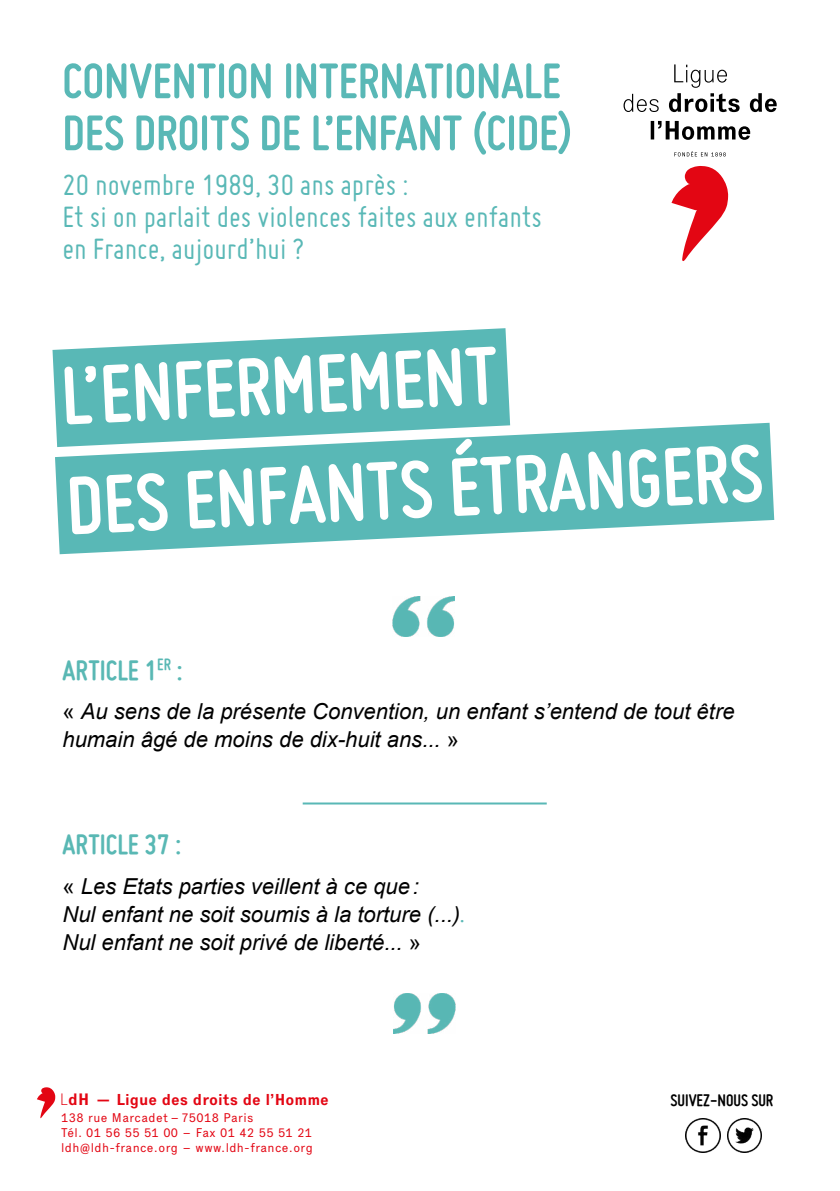
<style>
.page{position:relative;width:840px;height:1191px;background:#fff}
.page>*{position:absolute;margin:0;border:0;box-sizing:border-box;transform-origin:0 0}
.t1{font:700 86px/110.6px "Miso";color:#fff}
.t2{font:700 52px/52px "Miso";color:#59b8b6}
.t3{font:32px/32px "Miso";color:#59b8b6}
.t4{font:700 30px "Miso";color:#59b8b4}
.t5{font:italic 22px/28.4px "Arial";color:#000}
.t6{font:700 18px "Miso";color:#000}
.t7{font:700 15.6px "Executive 75";color:#e30613}
.t8{font:12.4px/15px "Executive 55 Reg";letter-spacing:.03em;color:#e30613}
.s1{font-style:normal}
.s2{font-family:"Miso";font-weight:700;font-style:normal;color:#59b8b6}
.s3{font-family:"Executive 35";font-weight:100;font-size:16.2px}
.s4{font-size:16.2px}
</style>
<div class="page">
<svg style="left:55px;top:423px;width:718px;height:131px;fill:#59b8b6"></svg>
<svg style="left:650px;top:121px;width:99px;height:19px"></svg>
<svg style="left:623px;top:64px;width:153px;height:48px"></svg>
<svg style="left:674px;top:151px;width:51px;height:5px"></svg>
<svg style="left:671px;top:166px;width:56px;height:95px"></svg>
<img style="left:685px;top:1118px;width:34px;height:34px">
<img style="left:727px;top:1118px;width:34px;height:34px">
<svg style="left:37px;top:1087px;width:18px;height:31px"></svg>
<img style="left:392px;top:597px;width:62px;height:39px">
<img style="left:393px;top:993px;width:62px;height:40px">
<svg style="left:52px;top:328px;width:458px;height:119px;fill:#59b8b6"></svg>
<hr style="left:302px;top:802px;width:244px;height:2px;background:#59b8b6">
<h2 class="t2" style="left:62px;top:54px;width:511px">CONVENTION INTERNATIONALE<br>DES DROITS DE L’ENFANT (CIDE)</h2>
<h3 class="t3" style="left:62px;top:168px;width:481px">20 novembre 1989, 30 ans après :<br>Et si on parlait des violences faites aux enfants en France, aujourd’hui ?</h3>
<h1 class="t1" style="left:58px;top:340px;width:697px;rotate:-3deg">L’ENFERMEMENT<br>DES ENFANTS ÉTRANGERS</h1>
<h3 class="t4" style="left:62px;top:653px;width:121px">ARTICLE 1<sup>ER</sup> :</h3>
<p class="t5" style="left:62px;top:698px;width:673px"><span class="s1">«</span> Au sens de la présente Convention, un enfant s’entend de tout être humain âgé de moins de dix-huit ans... <span class="s1">»</span></p>
<h3 class="t4" style="left:62px;top:827px;width:120px">ARTICLE 37 :</h3>
<p class="t5" style="left:62px;top:872px;width:403px"><span class="s1">«</span> Les Etats parties veillent à ce que:<br>Nul enfant ne soit soumis à la torture (...)<span class="s2">.<br></span>Nul enfant ne soit privé de liberté... <span class="s1">»</span></p>
<p class="t7" style="left:60px;top:1089px;width:270px"><span class="s3">L</span><span class="s4">dH</span> — Ligue des droits de l’Homme</p>
<p class="t8" style="left:61px;top:1110px;width:253px">138 rue Marcadet – 75018 Paris<br>Tél. 01 56 55 51 00 – Fax 01 42 55 51 21 ldh@ldh-france.org – www.ldh-france.org</p>
<p class="t6" style="left:670px;top:1090px;width:104px">SUIVEZ-NOUS SUR</p>
</div>
